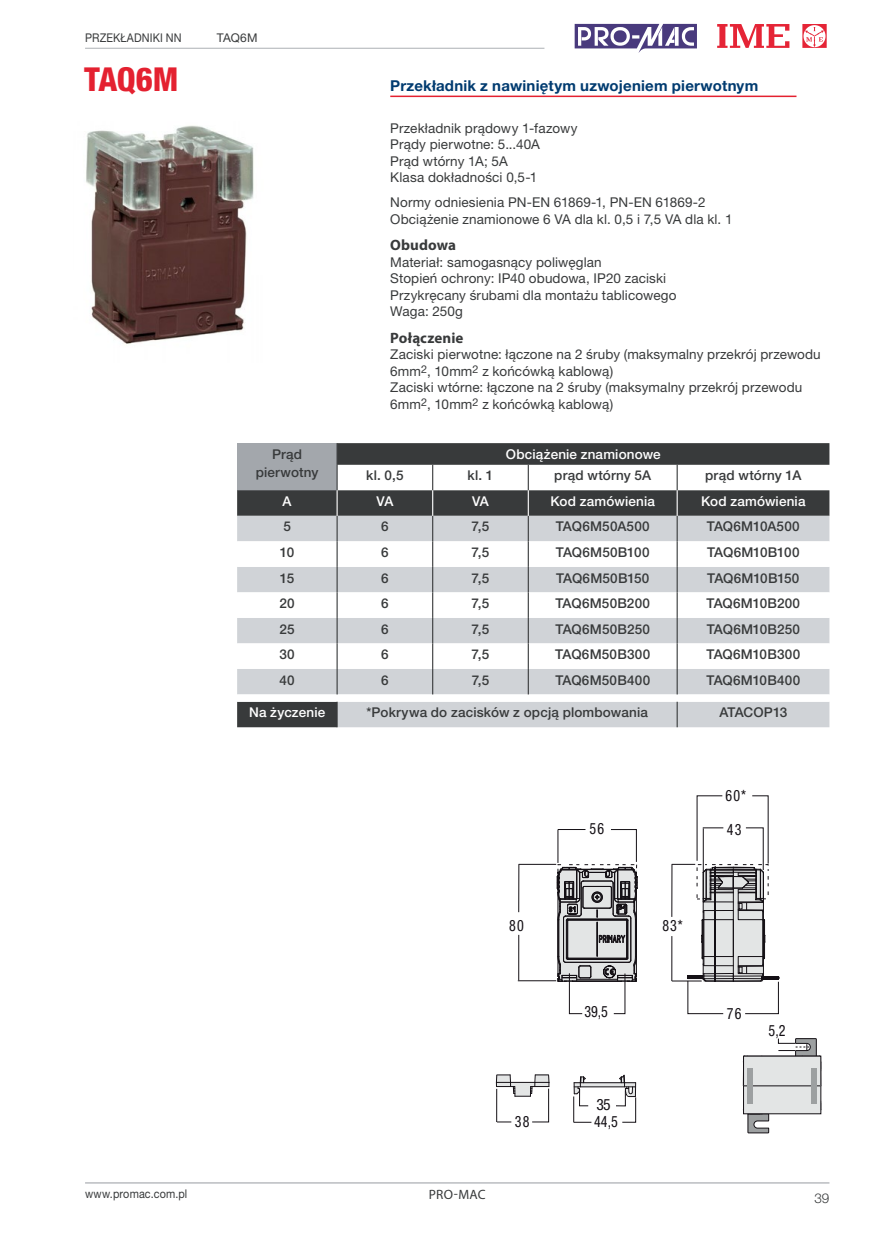
<style>
.page{position:relative;width:872px;height:1234px;background:#fff}
.page>*{position:absolute;margin:0;border:0;box-sizing:border-box;transform-origin:0 0}
.t1{font:800 condensed 33px "Helvetica Neue LT Pro";letter-spacing:-.01em;color:#e42130}
.t2{font:condensed 15.6px "Helvetica Neue LT Pro";letter-spacing:.075em;color:#141015;scale:.9 1}
.t3{font:condensed 15.6px "Helvetica Neue LT Pro";letter-spacing:.075em;color:#141015}
.t4{font:700 15px "Helvetica Neue LT Pro";letter-spacing:.015em;color:#003b70}
.t5{font:700 15px "Myriad Pro";letter-spacing:.005em;color:#383a3b}
.t6{font:13.5px/16.5px "Helvetica Neue LT Pro";letter-spacing:.01em;color:#383a3b}
.t7{font:500 13.5px/18px "Helvetica Neue LT Pro";letter-spacing:.01em;color:#383a3b;text-align:center}
.t8{font:500 13.5px "Helvetica Neue LT Pro";letter-spacing:.01em;color:#fff}
.t9{font:500 13.5px "Helvetica Neue LT Pro";letter-spacing:-.01em;color:#383a3b}
.t10{font:13.5px "Myriad Pro";letter-spacing:.015em;color:#383a3b}
.t11{font:300 13.5px "Helvetica Neue LT Pro";color:#383a3b}
.t12{font:12px "Helvetica Neue LT Pro";letter-spacing:.015em;color:#383a3b;scale:.9 1}
.t13{font:12px "Helvetica Neue LT Pro";letter-spacing:.015em;color:#383a3b}
</style>
<div class="page">
<hr style="left:85px;top:48px;width:459px;height:1px;background:#a3a7ac">
<img style="left:86px;top:125px;width:168px;height:219px">
<hr style="left:85px;top:1181px;width:744px;height:2px;background:#a3a7ac">
<svg style="left:574px;top:24px;width:123px;height:29px"></svg>
<svg style="left:717px;top:24px;width:109px;height:24px"></svg>
<hr style="left:390px;top:96px;width:406px;height:1px;background:#e42130">
<svg style="left:237px;top:443px;width:592px;height:72px;fill:#383a3b"></svg>
<svg style="left:237px;top:515px;width:592px;height:212px;background:#c2c5c8"></svg>
<svg style="left:237px;top:541px;width:592px;height:160px"></svg>
<hr style="left:336px;top:515px;width:2px;height:26px;background:#383a3b">
<hr style="left:336px;top:541px;width:2px;height:25px;background:#383a3b">
<hr style="left:336px;top:566px;width:2px;height:26px;background:#383a3b">
<hr style="left:336px;top:592px;width:2px;height:25px;background:#383a3b">
<hr style="left:336px;top:617px;width:2px;height:26px;background:#383a3b">
<hr style="left:336px;top:643px;width:2px;height:25px;background:#383a3b">
<hr style="left:336px;top:668px;width:2px;height:26px;background:#383a3b">
<hr style="left:336px;top:701px;width:2px;height:26px;background:#383a3b">
<svg style="left:676px;top:701px;width:1px;height:26px"></svg>
<hr style="left:336px;top:443px;width:2px;height:21px;background:#383a3b">
<hr style="left:336px;top:464px;width:2px;height:26px;background:#383a3b">
<hr style="left:336px;top:490px;width:2px;height:25px;background:#fff">
<svg style="left:432px;top:464px;width:1px;height:230px"></svg>
<svg style="left:528px;top:464px;width:1px;height:230px"></svg>
<svg style="left:676px;top:464px;width:1px;height:230px"></svg>
<svg style="left:591px;top:1082px;width:24px;height:4px"></svg>
<hr style="left:574px;top:1086px;width:61px;height:1px;background:#141015">
<hr style="left:581px;top:1081px;width:43px;height:1px;background:#141015">
<svg style="left:496px;top:1074px;width:53px;height:48px"></svg>
<svg style="left:573px;top:1076px;width:18px;height:46px"></svg>
<svg style="left:615px;top:1074px;width:21px;height:48px"></svg>
<hr style="left:518px;top:934px;width:1px;height:45px;background:#141015">
<hr style="left:518px;top:864px;width:1px;height:47px;background:#141015">
<hr style="left:518px;top:980px;width:38px;height:1px;background:#141015">
<hr style="left:518px;top:863px;width:38px;height:1px;background:#141015">
<svg style="left:557px;top:829px;width:81px;height:184px"></svg>
<svg style="left:671px;top:795px;width:151px;height:389px"></svg>
<p class="t12" style="left:85px;top:30px;width:109px">Przekładniki nn</p>
<p class="t13" style="left:217px;top:30px;width:42px">TAQ6M</p>
<h1 class="t1" style="left:84px;top:59px;width:96px">taq6M</h1>
<p class="t4" style="left:390px;top:76px;width:369px">Przekładnik z nawiniętym uzwojeniem pierwotnym</p>
<p class="t6" style="left:390px;top:119px;width:189px">Przekładnik prądowy 1-fazowy<br>Prądy pierwotne: 5...40A<br>Prąd wtórny 1A; 5A<br>Klasa dokładności 0,5-1</p>
<p class="t6" style="left:390px;top:194px;width:344px">Normy odniesienia PN -EN 61869-1, PN -EN 61869-2<br>Obciążenie znamionowe 6 VA dla kl. 0,5 i 7,5 VA dla kl. 1</p>
<p class="t5" style="left:390px;top:235px;width:67px">Obudowa</p>
<p class="t6" style="left:390px;top:253px;width:288px">Materiał: samogasnący poliwęglan<br>Stopień ochrony: I P40 obudowa, I P20 zaciski Przykręcany śrubami dla montażu tablicowego Waga: 250g</p>
<p class="t5" style="left:390px;top:328px;width:75px">Połączenie</p>
<p class="t6" style="left:390px;top:346px;width:432px">Zaciski pierwotne: łączone na 2 śruby (maksymalny przekrój przewodu 6mm<sup>2</sup>, 10mm<sup>2</sup> z końcówką kablową)<br>Zaciski wtórne: łączone na 2 śruby (maksymalny przekrój przewodu 6mm<sup>2</sup>, 10mm<sup>2</sup> z końcówką kablową)</p>
<p class="t7" style="left:256px;top:444px;width:64px">Prąd pierwotny</p>
<p class="t8" style="left:506px;top:446px;width:156px">Obciążenie znamionowe</p>
<p class="t7" style="left:366px;top:466px;width:39px">kl. 0,5</p>
<p class="t7" style="left:467px;top:466px;width:27px">kl. 1</p>
<p class="t7" style="left:554px;top:466px;width:98px">prąd wtórny 5A</p>
<p class="t7" style="left:705px;top:466px;width:98px">prąd wtórny 1A</p>
<p class="t8" style="left:283px;top:493px;width:11px">A</p>
<p class="t8" style="left:376px;top:493px;width:18px">VA</p>
<p class="t8" style="left:472px;top:493px;width:18px">VA</p>
<p class="t8" style="left:550px;top:493px;width:106px">Kod zamówienia</p>
<p class="t8" style="left:701px;top:493px;width:106px">Kod zamówienia</p>
<p class="t7" style="left:283px;top:517px;width:9px">5</p>
<p class="t7" style="left:381px;top:517px;width:9px">6</p>
<p class="t7" style="left:471px;top:517px;width:19px">7,5</p>
<p class="t7" style="left:556px;top:517px;width:95px">TAQ6M50A500</p>
<p class="t7" style="left:707px;top:517px;width:94px">TAQ6M10A500</p>
<p class="t7" style="left:280px;top:543px;width:16px">10</p>
<p class="t7" style="left:381px;top:543px;width:9px">6</p>
<p class="t7" style="left:471px;top:543px;width:19px">7,5</p>
<p class="t7" style="left:556px;top:543px;width:95px">TAQ6M50B100</p>
<p class="t9" style="left:707px;top:544px;width:94px">TAQ6M10B100</p>
<p class="t7" style="left:280px;top:568px;width:16px">15</p>
<p class="t7" style="left:381px;top:568px;width:9px">6</p>
<p class="t7" style="left:471px;top:568px;width:19px">7,5</p>
<p class="t7" style="left:556px;top:568px;width:95px">TAQ6M50B150</p>
<p class="t9" style="left:707px;top:569px;width:94px">TAQ6M10B150</p>
<p class="t7" style="left:279px;top:594px;width:17px">20</p>
<p class="t7" style="left:381px;top:594px;width:9px">6</p>
<p class="t7" style="left:471px;top:594px;width:19px">7,5</p>
<p class="t7" style="left:555px;top:594px;width:96px">TAQ6M50B200</p>
<p class="t7" style="left:706px;top:594px;width:95px">TAQ6M10B200</p>
<p class="t7" style="left:279px;top:619px;width:17px">25</p>
<p class="t7" style="left:381px;top:619px;width:9px">6</p>
<p class="t7" style="left:471px;top:619px;width:19px">7,5</p>
<p class="t7" style="left:555px;top:619px;width:96px">TAQ6M50B250</p>
<p class="t7" style="left:706px;top:619px;width:95px">TAQ6M10B250</p>
<p class="t7" style="left:279px;top:645px;width:17px">30</p>
<p class="t7" style="left:381px;top:645px;width:9px">6</p>
<p class="t7" style="left:471px;top:645px;width:19px">7,5</p>
<p class="t7" style="left:555px;top:645px;width:96px">TAQ6M50B300</p>
<p class="t7" style="left:706px;top:645px;width:95px">TAQ6M10B300</p>
<p class="t7" style="left:279px;top:670px;width:17px">40</p>
<p class="t7" style="left:381px;top:670px;width:9px">6</p>
<p class="t7" style="left:471px;top:670px;width:19px">7,5</p>
<p class="t7" style="left:555px;top:670px;width:96px">TAQ6M50B400</p>
<p class="t7" style="left:706px;top:670px;width:95px">TAQ6M10B400</p>
<p class="t8" style="left:249px;top:704px;width:78px">Na życzenie</p>
<p class="t7" style="left:366px;top:703px;width:283px">*Pokrywa do zacisków z opcją plombowania</p>
<p class="t9" style="left:719px;top:704px;width:69px">ATACOP13</p>
<p class="t2" style="left:725px;top:786px;width:24px">60*</p>
<p class="t2" style="left:589px;top:819px;width:18px">56</p>
<p class="t2" style="left:727px;top:820px;width:18px">43</p>
<p class="t2" style="left:509px;top:916px;width:18px">80</p>
<p class="t2" style="left:584px;top:1002px;width:28px">39,5</p>
<p class="t12" style="left:85px;top:1185px;width:115px">www.promac.com.pl</p>
<p class="t10" style="left:429px;top:1185px;width:58px">PRO-MAC</p>
<p class="t3" style="left:596px;top:1094px;width:16px">35</p>
<p class="t2" style="left:515px;top:1112px;width:18px">38</p>
<p class="t2" style="left:594px;top:1112px;width:28px">44,5</p>
<p class="t2" style="left:662px;top:916px;width:24px">83*</p>
<p class="t2" style="left:727px;top:1004px;width:18px">76</p>
<p class="t2" style="left:768px;top:1020px;width:20px">5,2</p>
<p class="t11" style="left:814px;top:1189px;width:17px">39</p>
</div>
